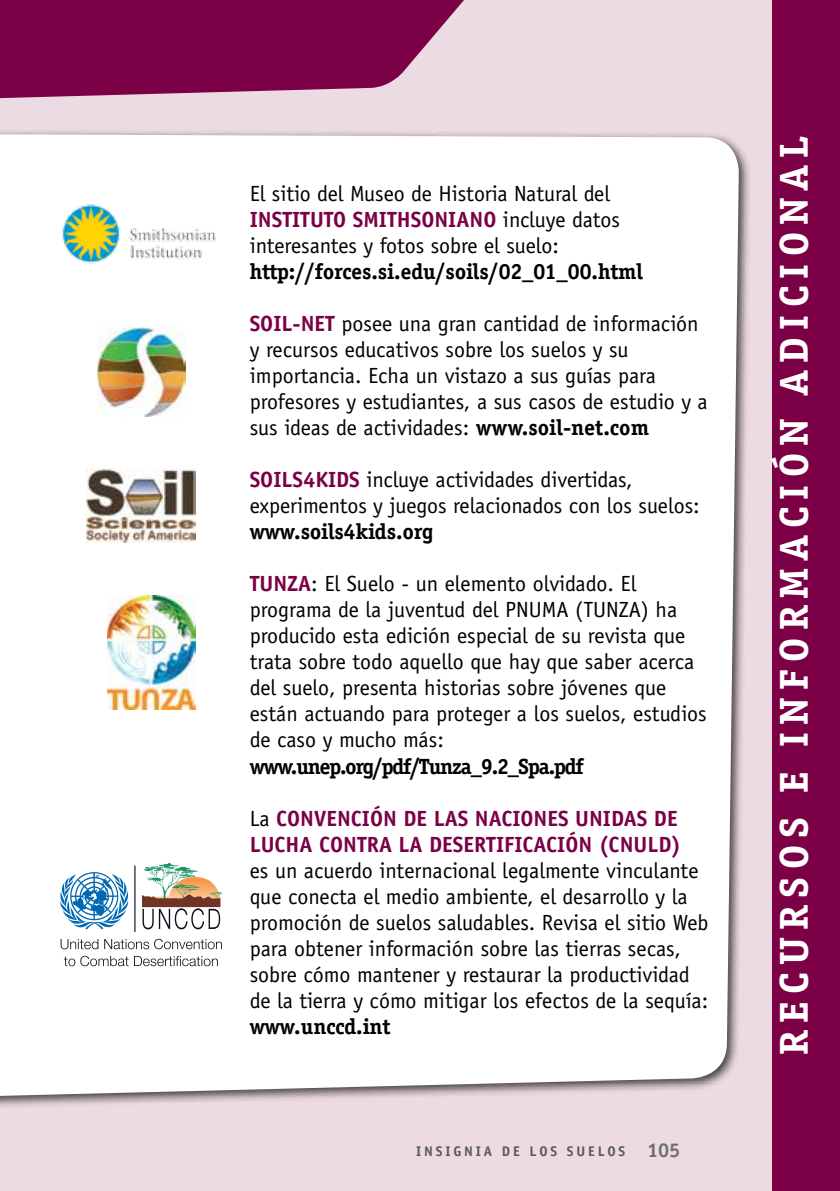
<style>
.page{position:relative;width:840px;height:1191px;background:#fff}
.page>*{position:absolute;margin:0;border:0;box-sizing:border-box;transform-origin:0 0}
.t1{font:700 40.4px "Officina Ser ITC Std";letter-spacing:.18em;color:#fff;scale:1.04 1}
.t2{font:22px/26px "Officina Sans Std";color:#000}
.t3{font:700 22px "Officina Sans Std";color:#7b0046}
.t4{font:700 22px "Officina Ser ITC Std";color:#000}
.t5{font:700 22px "Officina Ser ITC Std";letter-spacing:-.05em;color:#000}
.t6{font:700 20px "Officina Sans Std";color:#6d6e71}
.t7{font:700 14px "Officina Sans Std";letter-spacing:.2em;color:#58595b}
.s1{font-weight:700;color:#7b0046}
.s2{font-family:"Officina Serif Std";font-weight:700}
.s3{font-weight:400;color:#000}
</style>
<div class="page">
<div style="left:0;top:0;width:801px;height:1191px;background:#eddbe3"></div>
<div style="left:771px;top:0;width:68px;height:1191px;background:#7b0046"></div>
<svg style="left:0;top:0;width:464px;height:99px;background:#8b1f5c"></svg>
<div style="left:0;top:125px;width:752px;height:1003px;background:#000;opacity:.74"></div>
<div style="left:0;top:131px;width:738px;height:984px;background:#fff"></div>
<img style="left:60px;top:202px;width:162px;height:63px">
<svg style="left:61px;top:939px;width:37px;height:10px"></svg>
<svg style="left:104px;top:938px;width:118px;height:11px"></svg>
<svg style="left:64px;top:955px;width:64px;height:11px"></svg>
<svg style="left:134px;top:956px;width:84px;height:10px"></svg>
<hr style="left:135px;top:865px;width:1px;height:67px;background:#000b12">
<svg style="left:60px;top:872px;width:69px;height:57px;background:#93bedd"></svg>
<svg style="left:142px;top:863px;width:80px;height:66px;background:#c6bdaf"></svg>
<img style="left:97px;top:327px;width:88px;height:89px">
<img style="left:107px;top:595px;width:89px;height:114px">
<img style="left:87px;top:469px;width:109px;height:74px">
<p class="t2" style="left:249px;top:181px;width:361px">El sitio del Museo de Historia Natural del</p>
<p class="t3" style="left:249px;top:206px;width:20px">INSTITUTO</p>
<p class="t3" style="left:352px;top:206px;width:71px">SMITHSONIANO</p>
<p class="t2" style="left:249px;top:207px;width:371px;text-indent:253px">incluye datos interesantes y fotos sobre el suelo:</p>
<p class="t4" style="left:249px;top:258px;width:394px">http://forces.si.edu/soils/02_01_00.html</p>
<p class="t2" style="left:249px;top:311px;width:459px"><span class="s1">SOIL-NET</span> posee una gran cantidad de información y recursos educativos sobre los suelos y su importancia. Echa un vistazo a sus guías para profesores y estudiantes, a sus casos de estudio y a sus ideas de actividades: <span class="s2">www.soil-net.com</span></p>
<p class="t3" style="left:249px;top:466px;width:22px">SOILS</p>
<p class="t3" style="left:303px;top:466px;width:24px">4KIDS</p>
<p class="t2" style="left:249px;top:467px;width:451px;text-indent:116px">incluye actividades divertidas, experimentos y juegos relacionados con los suelos:</p>
<p class="t4" style="left:249px;top:518px;width:185px">www.soils4kids.org</p>
<p class="t2" style="left:249px;top:571px;width:458px"><span class="s1">TUNZA</span>: El Suelo - un elemento olvidado. El programa de la juventud del PNUMA (TUNZA) ha producido esta edición especial de su revista que trata sobre todo aquello que hay que saber acerca del suelo, presenta historias sobre jóvenes que están actuando para proteger a los suelos, estudios de caso y mucho más:</p>
<p class="t5" style="left:249px;top:752px;width:335px">www.unep.org/pdf/Tunza_9.2_Spa.pdf</p>
<p class="t3" style="left:249px;top:804px;width:51px"><span class="s3">La</span> CONVENCI</p>
<p class="t3" style="left:370px;top:804px;width:76px">ÓNDE LAS</p>
<p class="t3" style="left:474px;top:804px;width:27px">NACIONES</p>
<p class="t3" style="left:575px;top:804px;width:27px">UNIDAS</p>
<p class="t3" style="left:653px;top:804px;width:12px">DE</p>
<p class="t3" style="left:249px;top:830px;width:94px">LUCHA CONTRA</p>
<p class="t3" style="left:398px;top:830px;width:55px">LA DESERTIFICACI</p>
<p class="t3" style="left:565px;top:830px;width:117px">ÓN (CNULD)</p>
<p class="t2" style="left:249px;top:857px;width:460px">es un acuerdo internacional legalmente vinculante que conecta el medio ambiente, el desarrollo y la promoción de suelos saludables. Revisa el sitio Web para obtener información sobre las tierras secas, sobre cómo mantener y restaurar la productividad de la tierra y cómo mitigar los efectos de la sequía:</p>
<p class="t4" style="left:249px;top:1012px;width:142px">www.unccd.int</p>
<p class="t7" style="left:416px;top:1142px;width:210px">INSIGNIA DE LOS SUELOS</p>
<p class="t6" style="left:646px;top:1137px;width:35px">105</p>
<h1 class="t1" style="left:768px;top:1054px;width:884px;rotate:-90deg">RECURSOS E INFORMACIÓN ADICIONAL</h1>
</div>
